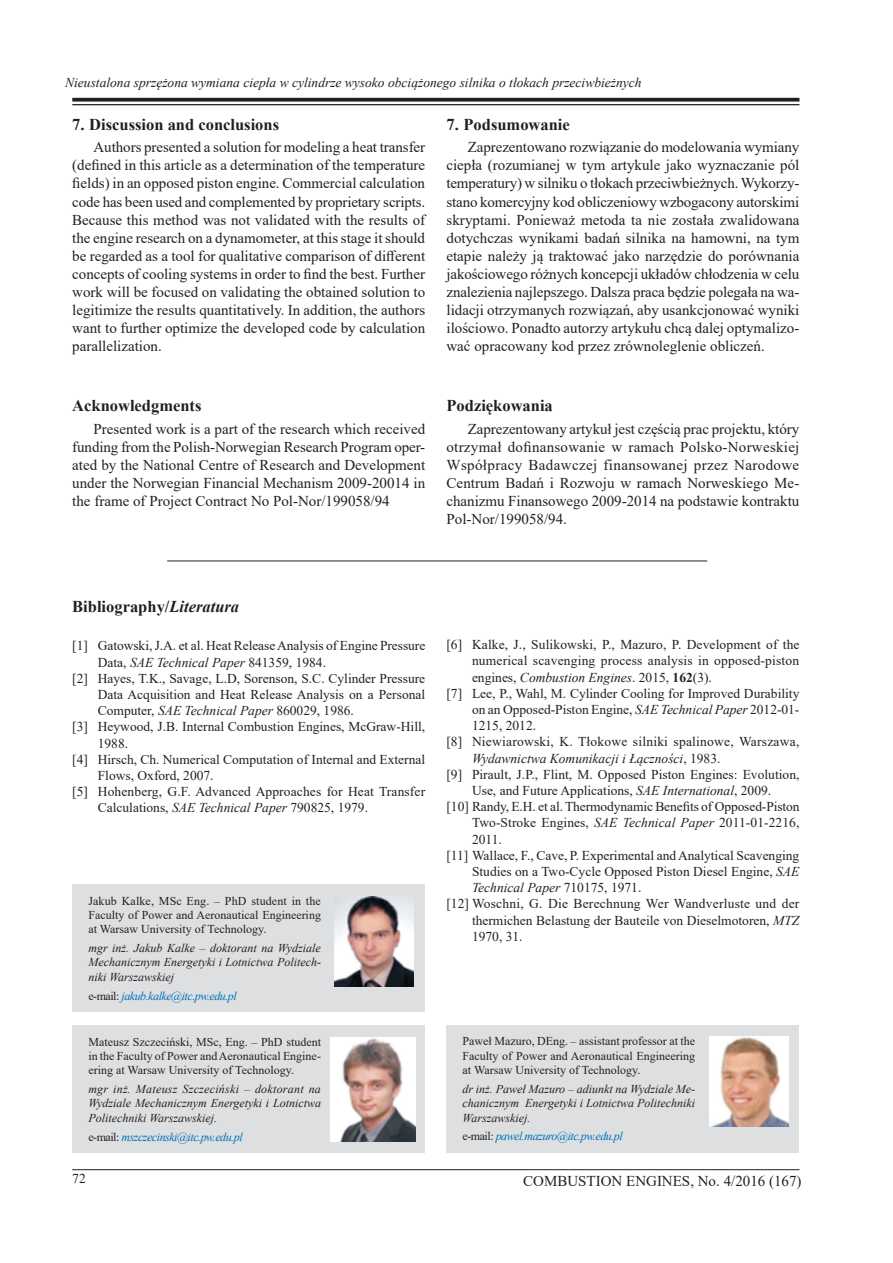
<style>
.page{position:relative;width:893px;height:1263px;background:#fff}
.page>*{position:absolute;margin:0;border:0;box-sizing:border-box;transform-origin:0 0}
.Art-Wstep{font:700 16.5px "Times New Roman";color:#231f20}
.Art-Wstep_GB{font:700 16.5px "Times New Roman";color:#231f20}
.Art-Tekst{font:15px/18px "Times New Roman";color:#231f20;text-align:justify}
.Art-Tekst_GB{font:15px/18px "Times New Roman";color:#231f20;text-align:justify}
.Art-Literat_10{font:13.5px/16.2px "Times New Roman";color:#231f20;text-align:justify}
.Nagl_strony_L{font:italic 13.5px "Times New Roman";color:#231f20}
.Art-Odnosnik{font:12px/14.4px "Times New Roman";color:#231f20;text-align:justify}
.Art-Odnosnik-GB{font:italic 12px/14.4px "Times New Roman";color:#231f20;text-align:justify}
.Art-Odnosnik-2{font:italic 12px "Times New Roman";letter-spacing:-.04em;color:#0072bc}
.s1{font-style:italic}
.s2{font-style:normal;color:#231f20}
.s3{font-weight:700}
</style>
<div class="page">
<svg style="left:72px;top:98px;width:727px;height:4px;background:#3a3738"></svg>
<hr style="left:72px;top:104px;width:727px;height:1px;background:#231f20">
<hr style="left:72px;top:1169px;width:727px;height:1px;background:#231f20">
<div style="left:72px;top:1025px;width:353px;height:127px;background:#dedfe1"></div>
<div style="left:72px;top:884px;width:353px;height:127px;background:#dedfe1"></div>
<div style="left:446px;top:1025px;width:353px;height:127px;background:#dedfe1"></div>
<hr style="left:167px;top:561px;width:540px;height:1px;background:#231f20">
<img style="left:334px;top:896px;width:80px;height:91px">
<img style="left:709px;top:1036px;width:80px;height:90px">
<img style="left:331px;top:1037px;width:84px;height:104px">
<p class="Nagl_strony_L" style="left:65px;top:73px;width:578px">Nieustalona sprzężona wymiana ciepła w cylindrze wysoko obciążonego silnika o tłokach przeciwbieżnych</p>
<p class="Art-Wstep_GB" style="left:72px;top:113px;width:208px">7. Discussion and conclusions</p>
<p class="Art-Tekst_GB" style="left:72px;top:138px;width:354px;text-indent:21px">Authors presented a solution for modeling a heat transfer (defined in this article as a determination of the temperature fields) in an opposed piston engine. Commercial calculation code has been used and complemented by proprietary scripts.<br>Because this method was not validated with the results of the engine research on a dynamometer, at this stage it should be regarded as a tool for qualitative comparison of different concepts of cooling systems in order to find the best. Further work will be focused on validating the obtained solution to legitimize the results quantitatively. In addition, the authors want to further optimize the developed code by calculation parallelization.</p>
<p class="Art-Wstep_GB" style="left:72px;top:394px;width:131px">Acknowledgments</p>
<p class="Art-Tekst_GB" style="left:72px;top:419px;width:354px;text-indent:21px">Presented work is a part of the research which received funding from the Polish-Norwegian Research Program oper&shy;ated by the National Centre of Research and Development under the Norwegian Financial Mechanism 2009-20014 in the frame of Project Contract No Pol-Nor/199058/94</p>
<p class="Art-Wstep" style="left:446px;top:113px;width:125px">7. Podsumowanie</p>
<p class="Art-Tekst" style="left:446px;top:138px;width:355px;text-indent:21px">Zaprezentowano rozwiązanie do modelowania wymiany ciepła (rozumianej w tym artykule jako wyznaczanie pól temperatury) w silniku o tłokach przeciwbieżnych. Wykorzy&shy;stano komercyjny kod obliczeniowy wzbogacony autorskimi skryptami. Ponieważ metoda ta nie została zwalidowana dotychczas wynikami badań silnika na hamowni, na tym etapie należy ją traktować jako narzędzie do porównania jakościowego różnych koncepcji układów chłodzenia w celu znalezienia najlepszego. Dalsza praca będzie polegała na wa&shy;lidacji otrzymanych rozwiązań, aby usankcjonować wyniki ilościowo. Ponadto autorzy artykułu chcą dalej optymalizo&shy;wać opracowany kod przez zrównoleglenie obliczeń.</p>
<p class="Art-Wstep" style="left:446px;top:394px;width:108px">Podziękowania</p>
<p class="Art-Tekst" style="left:446px;top:419px;width:354px;text-indent:21px">Zaprezentowany artykuł jest częścią prac projektu, który otrzymał dofinansowanie w ramach Polsko-Norweskiej Współpracy Badawczej finansowanej przez Narodowe Centrum Badań i Rozwoju w ramach Norweskiego Me&shy;chanizmu Finansowego 2009-2014 na podstawie kontraktu Pol-Nor/199058/94.</p>
<p class="Art-Wstep" style="left:72px;top:594px;width:168px">Bibliography/<span class="s1">Literatura</span></p>
<p class="Art-Literat_10" style="left:98px;top:637px;width:329px;text-indent:-25px">[1] Gatowski, J.A. et al. Heat Release Analysis of Engine Pressure<br>Data, <span class="s1">SAE Technical Paper</span> 841359, 1984.</p>
<p class="Art-Literat_10" style="left:98px;top:670px;width:329px;text-indent:-25px">[2] Hayes, T.K., Savage, L.D, Sorenson, S.C. Cylinder Pressure Data Acquisition and Heat Release Analysis on a Personal Computer, <span class="s1">SAE Technical Paper</span> 860029, 1986.</p>
<p class="Art-Literat_10" style="left:98px;top:718px;width:329px;text-indent:-25px">[3] Heywood, J.B. Internal Combustion Engines, McGraw-Hill,<br>1988.</p>
<p class="Art-Literat_10" style="left:98px;top:751px;width:329px;text-indent:-25px">[4] Hirsch, Ch. Numerical Computation of Internal and External<br>Flows, Oxford, 2007.</p>
<p class="Art-Literat_10" style="left:98px;top:783px;width:329px;text-indent:-25px">[5] Hohenberg, G.F. Advanced Approaches for Heat Transfer<br>Calculations, <span class="s1">SAE Technical Paper</span> 790825, 1979.</p>
<p class="Art-Odnosnik" style="left:88px;top:893px;width:234px">Jakub Kalke, MSc Eng. – PhD student in the Faculty of Power and Aeronautical Engineering at Warsaw University of Technology.</p>
<p class="Art-Odnosnik-GB" style="left:88px;top:940px;width:234px">mgr inż. Jakub Kalke – doktorant na Wydziale Mechanicznym Energetyki i Lotnictwa Politech&shy;niki Warszawskiej</p>
<p class="Art-Odnosnik-2" style="left:88px;top:987px;width:150px"><span class="s2">e-mail:</span> jakub.kalke@itc.pw.edu.pl</p>
<p class="Art-Odnosnik" style="left:88px;top:1034px;width:234px">Mateusz Szczeciński, MSc, Eng. – PhD student in the Faculty of Power and Aeronautical Engine&shy;ering at Warsaw University of Technology.</p>
<p class="Art-Odnosnik-GB" style="left:88px;top:1081px;width:234px">mgr inż. Mateusz Szczeciński – doktorant na Wydziale Mechanicznym Energetyki i Lotnictwa Politechniki Warszawskiej.</p>
<p class="Art-Odnosnik-2" style="left:88px;top:1128px;width:156px"><span class="s2">e-mail:</span> mszczecinski@itc.pw.edu.pl</p>
<p class="Art-Literat_10" style="left:472px;top:636px;width:329px;text-indent:-26px">[6] Kalke, J., Sulikowski, P., Mazuro, P. Development of the numerical scavenging process analysis in opposed-piston engines, <span class="s1">Combustion Engines</span>. 2015, <span class="s3">162</span>(3).</p>
<p class="Art-Literat_10" style="left:472px;top:685px;width:329px;text-indent:-26px">[7] Lee, P., Wahl, M. Cylinder Cooling for Improved Durability on an Opposed-Piston Engine, <span class="s1">SAE Technical Paper</span> 2012-01- 1215, 2012.</p>
<p class="Art-Literat_10" style="left:472px;top:733px;width:329px;text-indent:-26px">[8] Niewiarowski, K. Tłokowe silniki spalinowe, Warszawa,<br><span class="s1">Wydawnictwa Komunikacji i Łączności</span>, 1983.</p>
<p class="Art-Literat_10" style="left:446px;top:766px;width:355px;text-align:center">[9] Pirault, J.P., Flint, M. Opposed Piston Engines: Evolution,<br>Use, and Future Applications, <span class="s1">SAE International</span>, 2009.</p>
<p class="Art-Literat_10" style="left:472px;top:798px;width:329px;text-indent:-26px">[10] Randy, E.H. et al. Thermodynamic Benefits of Opposed-Piston Two-Stroke Engines, <span class="s1">SAE Technical Paper</span> 2011-01-2216, 2011.</p>
<p class="Art-Literat_10" style="left:472px;top:847px;width:329px;text-indent:-26px">[11] Wallace, F., Cave, P. Experimental and Analytical Scavenging Studies on a Two-Cycle Opposed Piston Diesel Engine, <span class="s1">SAE Technical Paper</span> 710175, 1971.</p>
<p class="Art-Literat_10" style="left:472px;top:895px;width:329px;text-indent:-26px">[12] Woschni, G. Die Berechnung Wer Wandverluste und der thermichen Belastung der Bauteile von Dieselmotoren, <span class="s1">MTZ </span>1970, 31.</p>
<p class="Art-Odnosnik" style="left:463px;top:1034px;width:234px">Paweł Mazuro, DEng. – assistant professor at the Faculty of Power and Aeronautical Engineering at Warsaw University of Technology.</p>
<p class="Art-Odnosnik-GB" style="left:463px;top:1081px;width:234px">dr inż. Paweł Mazuro – adiunkt na Wydziale Me&shy;chanicznym Energetyki i Lotnictwa Politechniki Warszawskiej.</p>
<p class="Art-Odnosnik-2" style="left:463px;top:1128px;width:162px"><span class="s2">e-mail:</span> pawel.mazuro@itc.pw.edu.pl</p>
<p class="Art-Literat_10" style="left:72px;top:1170px;width:15px">72</p>
<p class="Art-Tekst" style="left:523px;top:1171px;width:280px">COMBUSTION ENGINES, No. 4/2016 (167)</p>
</div>
